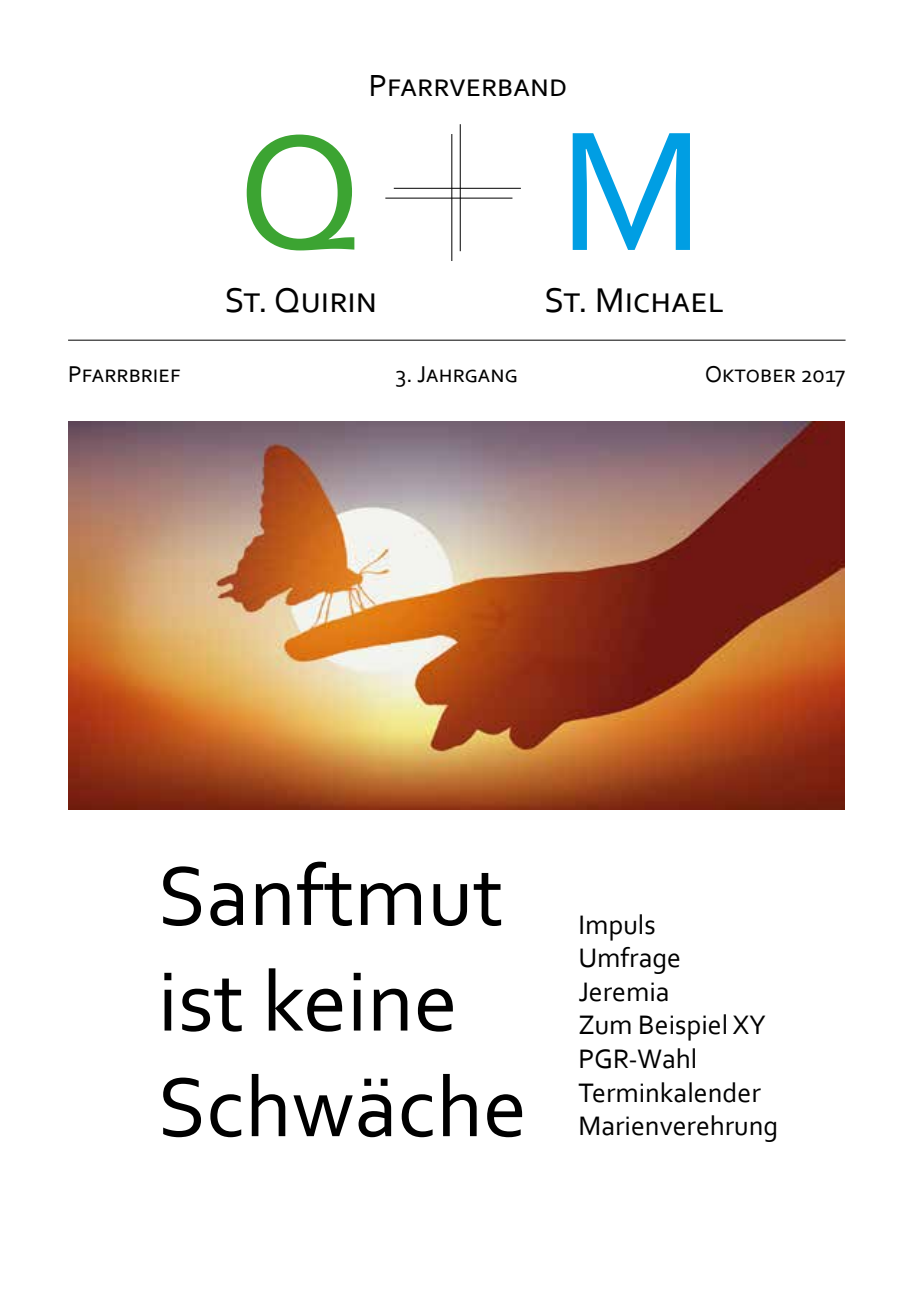
<style>
.page{position:relative;width:908px;height:1304px;background:#fff}
.page>*{position:absolute;margin:0;border:0;box-sizing:border-box;transform-origin:0 0}
.t1{font:178.6px "Corbel";color:#009ee3}
.t2{font:171.6px "Corbel";color:#3ca432}
.t3{font:88px/105.6px "Corbel";color:#000}
.t4{font:36px "Corbel";color:#000}
.t5{font:32px "Corbel";color:#000}
.t6{font:28px/33.6px "Corbel";color:#000}
.t7{font:24px "Corbel";color:#000}
</style>
<div class="page">
<hr style="left:68px;top:340px;width:777px;height:1px;background:#000">
<hr style="left:393px;top:188px;width:127px;height:1px;background:#000">
<hr style="left:385px;top:198px;width:127px;height:1px;background:#000">
<hr style="left:459px;top:124px;width:1px;height:127px;background:#000">
<hr style="left:451px;top:134px;width:1px;height:127px;background:#000">
<img style="left:68px;top:421px;width:776px;height:389px">
<h2 class="t2" style="left:236px;top:85px;width:128px">Q</h2>
<p class="t5" style="left:369px;top:66px;width:200px">Pfarrverband</p>
<h1 class="t1" style="left:557px;top:80px;width:148px">M</h1>
<p class="t4" style="left:225px;top:278px;width:154px">St. Quirin</p>
<p class="t4" style="left:544px;top:278px;width:180px">St. Michael</p>
<p class="t7" style="left:68px;top:359px;width:114px">Pfarrbrief</p>
<p class="t7" style="left:395px;top:359px;width:124px">3. Jahrgang</p>
<p class="t7" style="left:704px;top:359px;width:142px">Oktober 2017</p>
<h3 class="t3" style="left:158px;top:841px;width:370px">Sanftmut ist keine<br>Schwäche</h3>
<p class="t6" style="left:578px;top:907px;width:201px">Impuls<br>Umfrage<br>Jeremia<br>Zum Beispiel XY<br>PGR-Wahl<br>Terminkalender<br>Marienverehrung</p>
</div>
